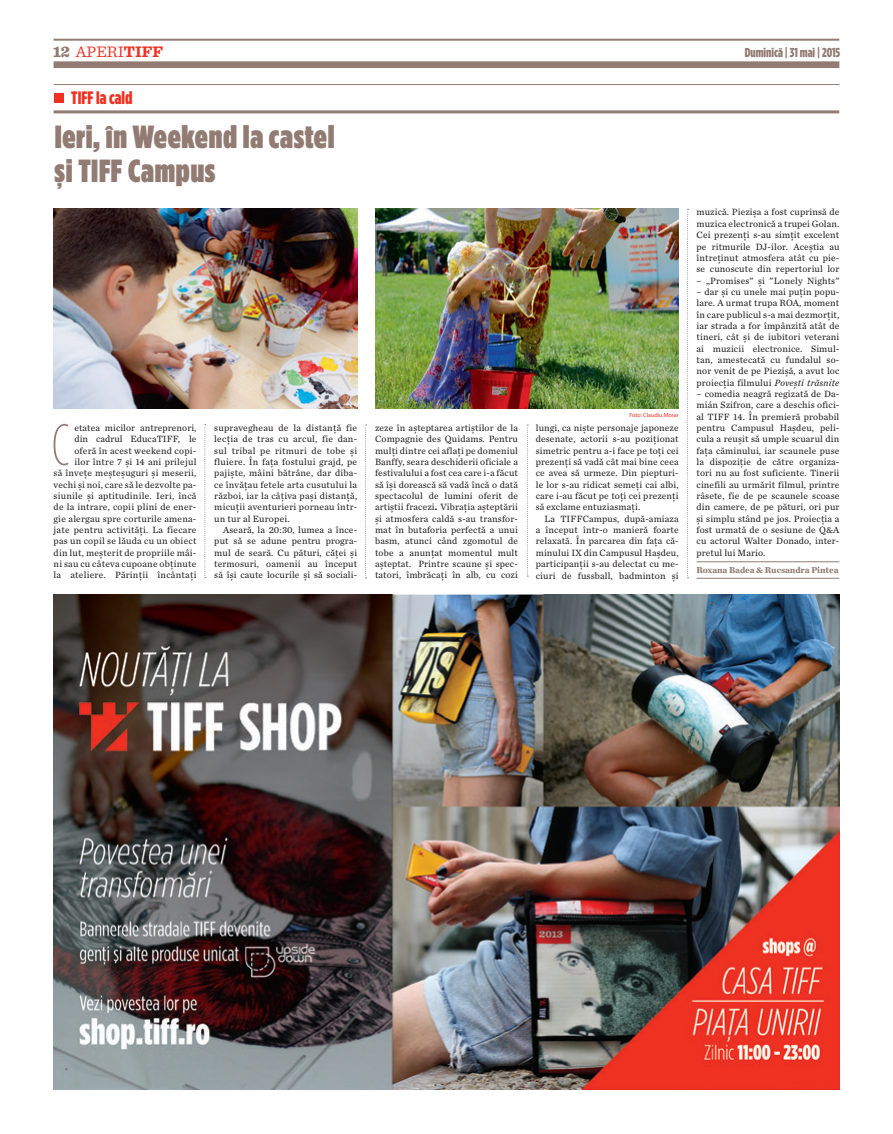
<style>
.page{position:relative;width:893px;height:1134px;background:#fff}
.page>*{position:absolute;margin:0;border:0;box-sizing:border-box;transform-origin:0 0}
.t1{font:200 58.1px "Gotham Condensed";color:#927b73}
.t2{font:900 32px/34px "Gotham Condensed";letter-spacing:.02em;color:#927b73}
.t3{font:900 18px "Gotham Condensed";color:#ef3122}
.t4{font:16px "Sentinel";color:#ef3122}
.t5{font:900 13px "Gotham Condensed";color:#927b73}
.t6{font:9.5px/11.3px "Chronicle Text G2";letter-spacing:.015em;color:#231f20;text-align:justify}
.t7{font:700 9px "Chronicle Text G2";letter-spacing:-.01em;color:#927b73}
.t8{font:6px "Myriad Pro";color:#ef3122}
.s1{font-weight:900;color:#927b73}
.s2{font-weight:700}
.s3{font-style:italic}
</style>
<div class="page">
<div style="left:54px;top:61px;width:785px;height:7px;background:#927b73"></div>
<hr style="left:54px;top:39px;width:785px;height:2px;background:#927b73">
<img style="left:54px;top:595px;width:785px;height:494px">
<hr style="left:54px;top:110px;width:785px;height:3px;background:#927b73">
<hr style="left:54px;top:84px;width:785px;height:1px;background:#927b73">
<div style="left:54px;top:93px;width:9px;height:10px;background:#ef3122"></div>
<hr style="left:696px;top:561px;width:143px;height:1px;background:#927b73">
<hr style="left:696px;top:578px;width:143px;height:1px;background:#927b73">
<img style="left:54px;top:209px;width:303px;height:199px">
<img style="left:375px;top:209px;width:304px;height:199px">
<svg style="left:204px;top:424px;width:2px;height:154px"></svg>
<svg style="left:365px;top:425px;width:2px;height:153px"></svg>
<svg style="left:527px;top:425px;width:1px;height:152px"></svg>
<svg style="left:687px;top:209px;width:2px;height:369px"></svg>
<h3 class="t4" style="left:53px;top:39px;width:112px"><span class="s1">12</span> APERI<span class="s2">TIFF</span></h3>
<h3 class="t5" style="left:745px;top:44px;width:97px">Duminică | 31 mai | 2015</h3>
<h3 class="t3" style="left:71px;top:87px;width:63px">TIFF la cald</h3>
<h2 class="t2" style="left:55px;top:119px;width:282px">Ieri, în Weekend la castel și TIFF Campus</h2>
<h1 class="t1" style="left:51px;top:412px;width:20px">C</h1>
<p class="t6" style="left:54px;top:422px;width:144px;text-align:right">etatea micilor antreprenori,<br>din cadrul EducaTIFF, le oferă în acest weekend copi-<br>ilor între 7 și 14 ani prilejul<br>să învețe meșteșuguri și meserii, vechi și noi, care să le dezvolte pa&shy;siunile și aptitudinile. Ieri, încă de la intrare, copii plini de ener&shy;gie alergau spre corturile amena&shy;jate pentru activități. La fiecare pas un copil se lăuda cu un obiect din lut, meșterit de propriile mâi&shy;ni sau cu câteva cupoane obținute la ateliere. Părinții încântați</p>
<p class="t6" style="left:214px;top:422px;width:144px">supravegheau de la distanță fie lecția de tras cu arcul, fie dan&shy;sul tribal pe ritmuri de tobe și fluiere. În fața fostului grajd, pe pajiște, mâini bătrâne, dar diba&shy;ce învățau fetele arta cusutului la război, iar la câțiva pași distanță, micuții aventurieri porneau într&shy;un tur al Europei.</p>
<p class="t6" style="left:214px;top:524px;width:144px;text-indent:9px">Aseară, la 20:30, lumea a înce&shy;put să se adune pentru progra&shy;mul de seară. Cu pături, căței și termosuri, oamenii au început să își caute locurile și să sociali-</p>
<p class="t8" style="left:629px;top:412px;width:51px">Foto: Claudiu Morar</p>
<p class="t6" style="left:375px;top:422px;width:144px">zeze în așteptarea artiștilor de la Compagnie des Quidams. Pentru mulți dintre cei aflați pe domeniul Banffy, seara deschiderii oficiale a festivalului a fost cea care i-a făcut să își dorească să vadă încă o dată spectacolul de lumini oferit de artiștii fracezi<span class="s2">.</span> Vibrația așteptării și atmosfera caldă s-au transfor&shy;mat în butaforia perfectă a unui basm, atunci când zgomotul de tobe a anunțat momentul mult așteptat. Printre scaune și spec&shy;tatori, îmbrăcați în alb, cu cozi</p>
<p class="t6" style="left:536px;top:422px;width:144px">lungi, ca niște personaje japoneze desenate, actorii s-au poziționat simetric pentru a-i face pe toți cei prezenți să vadă cât mai bine ceea ce avea să urmeze. Din piepturi&shy;le lor s-au ridicat semeți cai albi, care i-au făcut pe toți cei prezenți să exclame entuziasmați.</p>
<p class="t6" style="left:536px;top:512px;width:144px;text-indent:9px">La TIFFCampus, după-amiaza a început într-o manieră foarte relaxată. În parcarea din fața că&shy;minului IX din Campusul Hașdeu, participanții s-au delectat cu me&shy;ciuri de fussball, badminton și</p>
<p class="t6" style="left:696px;top:206px;width:144px">muzică. Piezișa a fost cuprinsă de muzica electronică a trupei Golan.<br>Cei prezenți s-au simțit excelent pe ritmurile DJ-ilor. Aceștia au întreținut atmosfera atât cu pie&shy;se cunoscute din repertoriul lor</p>
<p class="t6" style="left:696px;top:274px;width:144px">– „Promises” și ”Lonely Nights”</p>
<p class="t6" style="left:696px;top:286px;width:144px">– dar și cu unele mai puțin popu&shy;lare. A urmat trupa ROA, moment în care publicul s-a mai dezmorțit, iar strada a for împânzită atât de tineri, cât și de iubitori veterani ai muzicii electronice. Simul&shy;tan, amestecată cu fundalul so&shy;nor venit de pe Piezișă, a avut loc proiecția filmului <span class="s3">Povești trăsnite</span></p>
<p class="t6" style="left:696px;top:388px;width:144px">– comedia neagră regizată de Da&shy;mián Szifron, care a deschis ofici&shy;al TIFF 14. În premieră probabil pentru Campusul Hașdeu, peli&shy;cula a reușit să umple scuarul din fața căminului, iar scaunele puse la dispoziție de către organiza&shy;tori nu au fost suficiente. Tinerii cinefili au urmărit filmul, printre râsete, fie de pe scaunele scoase din camere, de pe pături, ori pur și simplu stând pe jos. Proiecția a fost urmată de o sesiune de Q&amp;A cu actorul Walter Donado, inter&shy;pretul lui Mario.</p>
<p class="t7" style="left:696px;top:563px;width:144px">Roxana Badea &amp; Rucsandra Pintea</p>
</div>
